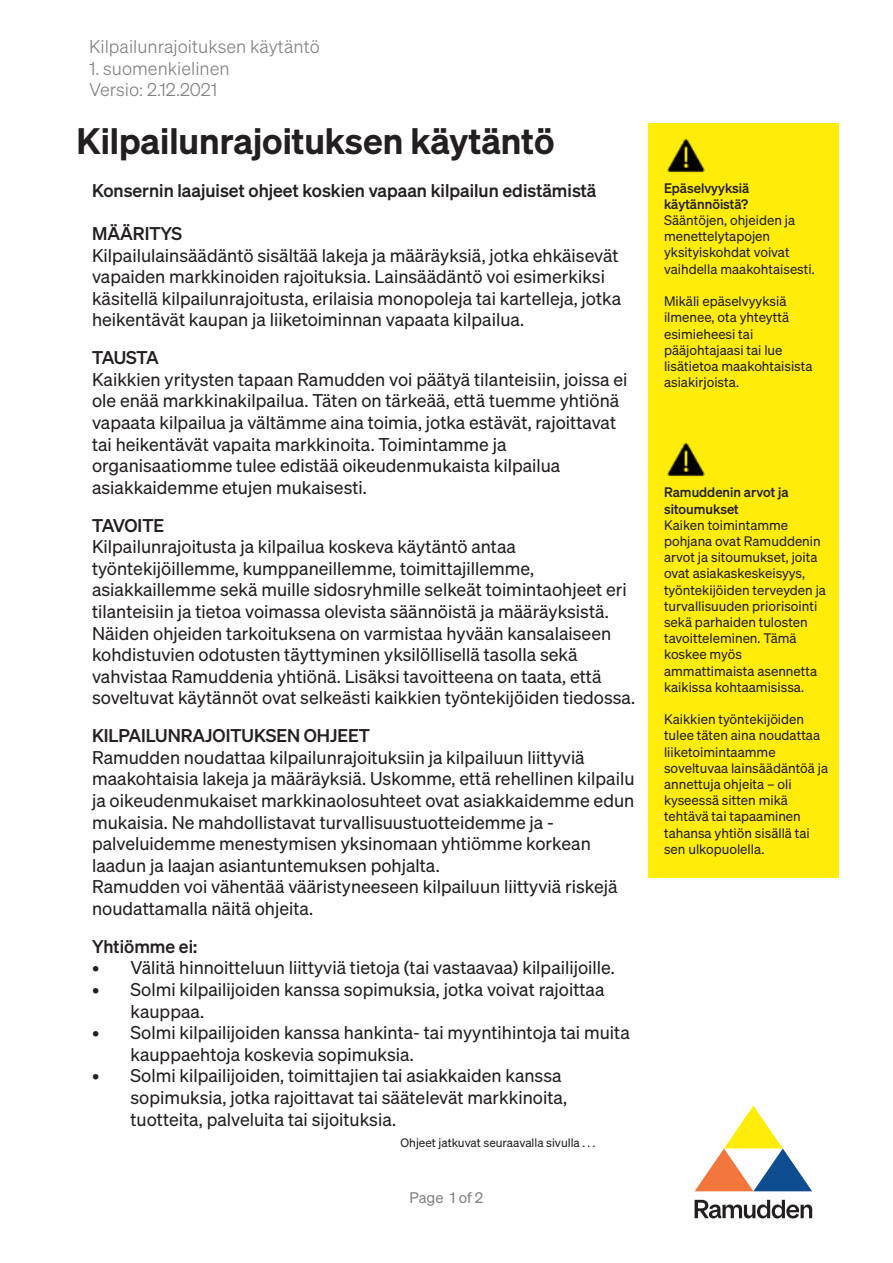
<style>
.page{position:relative;width:893px;height:1263px;background:#fff}
.page>*{position:absolute;margin:0;border:0;box-sizing:border-box;transform-origin:0 0}
.t1{font:600 36px "Sohne";color:#231f20}
.t2{font:18px/21.6px "Sohne Buch";color:#231f20}
.t3{font:18px "Sohne Kraftig";color:#231f20}
.t4{font:18px "Sohne Leicht";color:#808285}
.t5{font:18px "Sohne Kraftig";letter-spacing:-.02em;color:#231f20}
.t6{font:15px "Sohne Buch";color:#808285}
.t7{font:13.5px/16.2px "Sohne Buch";color:#231f20}
.t8{font:13.5px/16.2px "Sohne Kraftig";color:#231f20}
.t9{font:12px "Sohne Buch";color:#231f20}
</style>
<div class="page">
<svg style="left:695px;top:1200px;width:117px;height:18px"></svg>
<svg style="left:695px;top:1106px;width:117px;height:85px"></svg>
<div style="left:648px;top:123px;width:191px;height:755px;background:#ffed09"></div>
<img style="left:667px;top:139px;width:38px;height:34px">
<img style="left:667px;top:443px;width:38px;height:34px">
<p class="t4" style="left:89px;top:36px;width:232px">Kilpailunrajoituksen käytäntö</p>
<p class="t4" style="left:89px;top:58px;width:142px">1. suomenkielinen</p>
<p class="t4" style="left:89px;top:79px;width:130px">Versio: 2.12.2021</p>
<p class="t1" style="left:77px;top:118px;width:479px">Kilpailunrajoituksen käytäntö</p>
<p class="t3" style="left:92px;top:179px;width:506px">Konsernin laajuiset ohjeet koskien vapaan kilpailun edistämistä</p>
<p class="t3" style="left:92px;top:222px;width:92px">MÄÄRITYS</p>
<p class="t2" style="left:92px;top:244px;width:531px">Kilpailulainsäädäntö sisältää lakeja ja määräyksiä, jotka ehkäisevät vapaiden markkinoiden rajoituksia. Lainsäädäntö voi esimerkiksi käsitellä kilpailunrajoitusta, erilaisia monopoleja tai kartelleja, jotka heikentävät kaupan ja liiketoiminnan vapaata kilpailua.</p>
<p class="t3" style="left:92px;top:347px;width:68px">TAUSTA</p>
<p class="t2" style="left:92px;top:368px;width:537px">Kaikkien yritysten tapaan Ramudden voi päätyä tilanteisiin, joissa ei ole enää markkinakilpailua. Täten on tärkeää, että tuemme yhtiönä vapaata kilpailua ja vältämme aina toimia, jotka estävät, rajoittavat tai heikentävät vapaita markkinoita. Toimintamme ja</p>
<p class="t2" style="left:92px;top:454px;width:470px">organisaatiomme tulee edistää oikeudenmukaista kilpailua</p>
<p class="t2" style="left:92px;top:476px;width:276px">asiakkaidemme etujen mukaisesti.</p>
<p class="t5" style="left:92px;top:514px;width:74px">TAVOITE</p>
<p class="t2" style="left:92px;top:535px;width:425px">Kilpailunrajoitusta ja kilpailua koskeva käytäntö antaa</p>
<p class="t2" style="left:92px;top:557px;width:444px">työntekijöillemme, kumppaneillemme, toimittajillemme,</p>
<p class="t2" style="left:92px;top:579px;width:536px">asiakkaillemme sekä muille sidosryhmille selkeät toimintaohjeet eri tilanteisiin ja tietoa voimassa olevista säännöistä ja määräyksistä.<br>Näiden ohjeiden tarkoituksena on varmistaa hyvään kansalaiseen kohdistuvien odotusten täyttyminen yksilöllisellä tasolla sekä</p>
<p class="t2" style="left:92px;top:665px;width:545px">vahvistaa Ramuddenia yhtiönä. Lisäksi tavoitteena on taata, että soveltuvat käytännöt ovat selkeästi kaikkien työntekijöiden tiedossa.</p>
<p class="t3" style="left:92px;top:725px;width:279px">KILPAILUNRAJOITUKSEN OHJEET</p>
<p class="t2" style="left:92px;top:746px;width:494px">Ramudden noudattaa kilpailunrajoituksiin ja kilpailuun liittyviä</p>
<p class="t2" style="left:92px;top:768px;width:544px;text-align:justify">maakohtaisia lakeja ja määräyksiä. Uskomme, että rehellinen kilpailu ja oikeudenmukaiset markkinaolosuhteet ovat asiakkaidemme edun mukaisia. Ne mahdollistavat turvallisuustuotteidemme ja -</p>
<p class="t2" style="left:92px;top:832px;width:500px">palveluidemme menestymisen yksinomaan yhtiömme korkean</p>
<p class="t2" style="left:92px;top:854px;width:349px">laadun ja laajan asiantuntemuksen pohjalta.</p>
<p class="t2" style="left:92px;top:876px;width:527px">Ramudden voi vähentää vääristyneeseen kilpailuun liittyviä riskejä noudattamalla näitä ohjeita.</p>
<p class="t3" style="left:92px;top:935px;width:107px">Yhtiömme ei:</p>
<p class="t2" style="left:92px;top:957px;width:524px">• Välitä hinnoitteluun liittyviä tietoja (tai vastaavaa) kilpailijoille.</p>
<p class="t2" style="left:92px;top:978px;width:514px">• Solmi kilpailijoiden kanssa sopimuksia, jotka voivat rajoittaa</p>
<p class="t2" style="left:131px;top:1000px;width:75px">kauppaa.</p>
<p class="t2" style="left:92px;top:1021px;width:539px">• Solmi kilpailijoiden kanssa hankinta- tai myyntihintoja tai muita</p>
<p class="t2" style="left:131px;top:1043px;width:285px">kauppaehtoja koskevia sopimuksia.</p>
<p class="t2" style="left:92px;top:1065px;width:471px">• Solmi kilpailijoiden, toimittajien tai asiakkaiden kanssa</p>
<p class="t2" style="left:131px;top:1086px;width:438px">sopimuksia, jotka rajoittavat tai säätelevät markkinoita,</p>
<p class="t2" style="left:131px;top:1108px;width:267px">tuotteita, palveluita tai sijoituksia.</p>
<p class="t9" style="left:401px;top:1136px;width:196px">Ohjeet jatkuvat seuraavalla sivulla . . .</p>
<p class="t6" style="left:410px;top:1189px;width:75px">Page 1 of 2</p>
<p class="t8" style="left:664px;top:179px;width:87px">Epäselvyyksiä</p>
<p class="t8" style="left:664px;top:196px;width:85px">käytännöistä?</p>
<p class="t7" style="left:664px;top:212px;width:133px">Sääntöjen, ohjeiden ja menettelytapojen</p>
<p class="t7" style="left:664px;top:244px;width:127px">yksityiskohdat voivat</p>
<p class="t7" style="left:664px;top:260px;width:152px">vaihdella maakohtaisesti.</p>
<p class="t7" style="left:664px;top:293px;width:124px">Mikäli epäselvyyksiä</p>
<p class="t7" style="left:664px;top:309px;width:127px">ilmenee, ota yhteyttä</p>
<p class="t7" style="left:664px;top:325px;width:91px">esimieheesi tai</p>
<p class="t7" style="left:664px;top:341px;width:150px">pääjohtajaasi tai lue lisätietoa maakohtaisista asiakirjoista.</p>
<p class="t8" style="left:664px;top:484px;width:126px">Ramuddenin arvot ja sitoumukset</p>
<p class="t7" style="left:664px;top:517px;width:163px">Kaiken toimintamme pohjana ovat Ramuddenin arvot ja sitoumukset, joita ovat asiakaskeskeisyys, työntekijöiden terveyden ja turvallisuuden priorisointi sekä parhaiden tulosten tavoitteleminen. Tämä</p>
<p class="t7" style="left:664px;top:646px;width:79px">koskee myös</p>
<p class="t7" style="left:664px;top:662px;width:155px">ammattimaista asennetta kaikissa kohtaamisissa.</p>
<p class="t7" style="left:664px;top:711px;width:158px">Kaikkien työntekijöiden tulee täten aina noudattaa liiketoimintaamme</p>
<p class="t7" style="left:664px;top:760px;width:166px">soveltuvaa lainsäädäntöä ja annettuja ohjeita – oli</p>
<p class="t7" style="left:664px;top:792px;width:147px">kyseessä sitten mikä tehtävä tai tapaaminen tahansa yhtiön sisällä tai sen ulkopuolella.</p>
</div>
